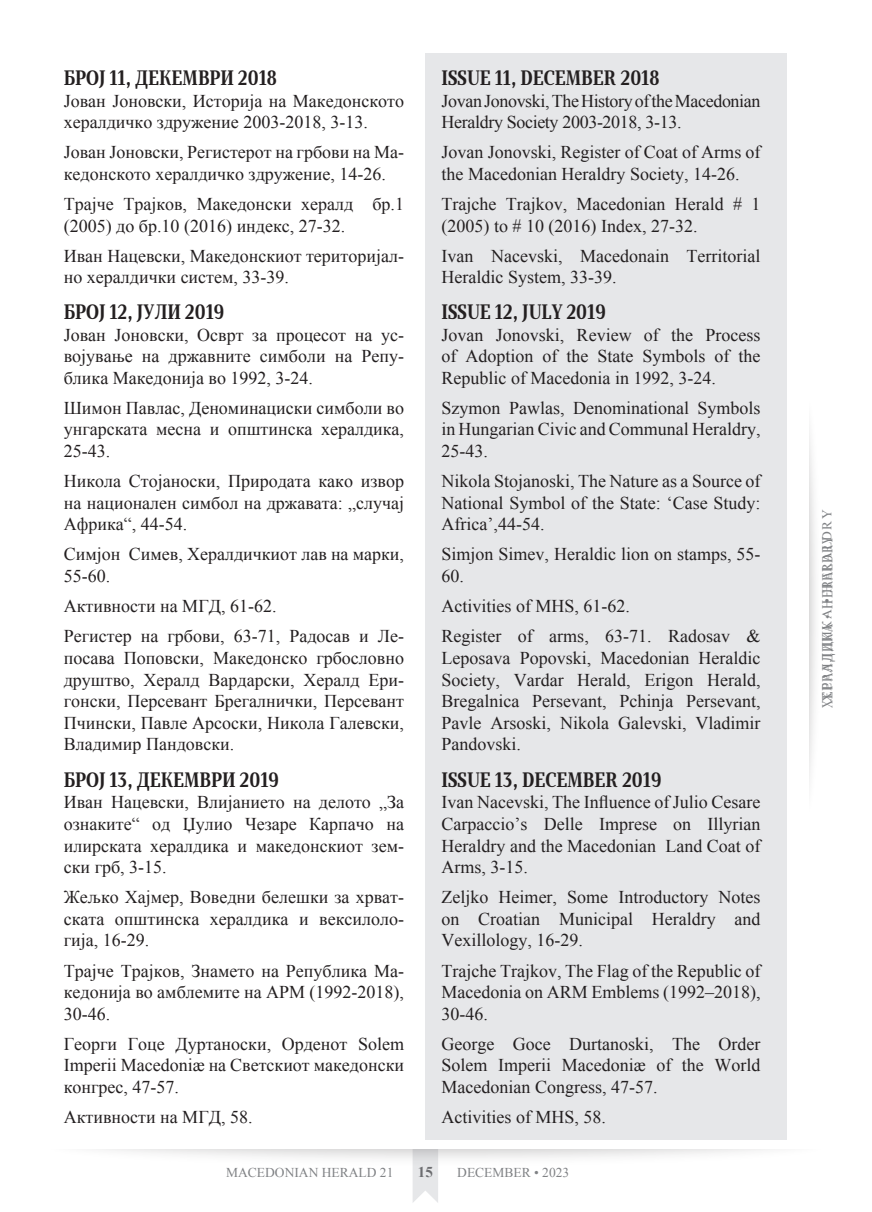
<style>
.page{position:relative;width:872px;height:1212px;background:#fff}
.page>*{position:absolute;margin:0;border:0;box-sizing:border-box;transform-origin:0 0}
.МЕЃУНАСЛОВ{font:700 19.5px "Skola Serif Cn";color:#231f20}
.osnoven_tekst{font:18px/21.6px "Times New Roman";color:#231f20;text-align:justify}
.osnoven_tekst-2{font:18px/21.6px "Times New Roman";letter-spacing:-.02em;color:#231f20}
._1_ГЛАВЕН_ТЕКСТ{font:700 15px "Times New Roman";color:#6c6d70}
.РУБРИКА{font:13.5px "Times New Roman";color:#808285}
.t1{font:13.5px "Skola Serif Cn";letter-spacing:.1em;color:#808285}
.РУБРИКА-2{font:13.5px "Times New Roman";letter-spacing:.1em;color:#808285}
</style>
<div class="page">
<img style="left:102px;top:1149px;width:668px;height:54px">
<div style="left:425px;top:53px;width:362px;height:1087px;background:#e6e7e9"></div>
<p class="МЕЃУНАСЛОВ" style="left:64px;top:66px;width:215px">БРОЈ 11, ДЕКЕМВРИ 2018</p>
<p class="osnoven_tekst" style="left:64px;top:90px;width:342px">Јован Јоновски, Историја на Mакедонското хералдичко здружение 2003-2018, 3-13.</p>
<p class="osnoven_tekst" style="left:64px;top:141px;width:342px">Јован Јоновски, Регистерот на грбови на Mа&shy;кедонското хералдичко здружение, 14-26.</p>
<p class="osnoven_tekst" style="left:64px;top:193px;width:342px">Трајче Трајков, Македонски хералд бр.1 (2005) до бр.10 (2016) индекс, 27-32.</p>
<p class="osnoven_tekst" style="left:64px;top:245px;width:342px">Иван Нацевски, Македонскиот територијал&shy;но хералдички систем, 33-39.</p>
<p class="МЕЃУНАСЛОВ" style="left:64px;top:300px;width:162px">БРОЈ 12, ЈУЛИ 2019</p>
<p class="osnoven_tekst" style="left:64px;top:323px;width:342px">Јован Јоновски, Осврт за процесот на ус&shy;војување на државните симболи на Репу&shy;блика Македонија во 1992, 3-24.</p>
<p class="osnoven_tekst" style="left:64px;top:397px;width:342px">Шимон Павлас, Деноминациски симболи во унгарската месна и општинска хералдика, 25-43.</p>
<p class="osnoven_tekst" style="left:64px;top:470px;width:342px">Никола Стојаноски, Природата како извор на национален симбол на државата: „случај Африка“, 44-54.</p>
<p class="osnoven_tekst" style="left:64px;top:543px;width:342px">Симјон Симев, Хералдичкиот лав на марки,<br>55-60.</p>
<p class="osnoven_tekst" style="left:64px;top:595px;width:214px">Активности на МГД, 61-62.</p>
<p class="osnoven_tekst" style="left:64px;top:625px;width:342px">Регистер на грбови, 63-71, Радосав и Ле&shy;посава Поповски, Македонско грбословно друштво, Хералд Вардарски, Хералд Ери&shy;гонски, Персевант Брегалнички, Персевант Пчински, Павле Арсоски, Никола Галевски, Владимир Пандовски.</p>
<p class="МЕЃУНАСЛОВ" style="left:64px;top:768px;width:217px">БРОЈ 13, ДЕКЕМВРИ 2019</p>
<p class="osnoven_tekst" style="left:64px;top:791px;width:342px">Иван Нацевски, Влијанието на делото „За ознаките“ од Џулио Чезаре Карпачо на илирската хералдика и македонскиот зем&shy;ски грб, 3-15.</p>
<p class="osnoven_tekst" style="left:64px;top:886px;width:342px">Жељко Хајмер, Воведни белешки за хрват&shy;ската општинска хералдика и вексилоло&shy;гија, 16-29.</p>
<p class="osnoven_tekst" style="left:64px;top:959px;width:342px">Трајче Трајков, Знамето на Република Ма&shy;кедонија во амблемите на АРМ (1992-2018), 30-46.</p>
<p class="osnoven_tekst" style="left:64px;top:1033px;width:342px">Георги Гоце Дуртаноски, Орденот Solem Imperii Macedoniæ на Светскиот македонски конгрес, 47-57.</p>
<p class="osnoven_tekst" style="left:64px;top:1106px;width:190px">Активности на МГД, 58.</p>
<p class="МЕЃУНАСЛОВ" style="left:441px;top:66px;width:219px">ISSUE 11, DECEMBER 2018</p>
<p class="osnoven_tekst-2" style="left:441px;top:90px;width:320px">Jovan Jonovski, The History of the Macedonian<br>Heraldry Society 2003-2018, 3-13.</p>
<p class="osnoven_tekst" style="left:441px;top:141px;width:320px">Jovan Jonovski, Register of Coat of Arms of the Macedonian Heraldry Society, 14-26.</p>
<p class="osnoven_tekst" style="left:441px;top:193px;width:320px">Trajche Trajkov, Macedonian Herald # 1 (2005) to # 10 (2016) Index, 27-32.</p>
<p class="osnoven_tekst" style="left:441px;top:245px;width:320px">Ivan Nacevski, Macedonain Territorial<br>Heraldic System, 33-39.</p>
<p class="МЕЃУНАСЛОВ" style="left:441px;top:300px;width:166px">ISSUE 12, JULY 2019</p>
<p class="osnoven_tekst" style="left:441px;top:323px;width:320px">Jovan Jonovski, Review of the Process of Adoption of the State Symbols of the Republic of Macedonia in 1992, 3-24.</p>
<p class="osnoven_tekst" style="left:441px;top:397px;width:320px">Szymon Pawlas, Denominational Symbols in Hungarian Civic and Communal Heraldry, 25-43.</p>
<p class="osnoven_tekst" style="left:441px;top:470px;width:320px">Nikola Stojanoski, The Nature as a Source of National Symbol of the State: ‘Case Study:<br>Africa’,44-54.</p>
<p class="osnoven_tekst" style="left:441px;top:543px;width:320px">Simjon Simev, Heraldic lion on stamps, 55-<br>60.</p>
<p class="osnoven_tekst" style="left:441px;top:595px;width:190px">Activities of MHS, 61-62.</p>
<p class="osnoven_tekst" style="left:441px;top:625px;width:320px">Register of arms, 63-71. Radosav &amp; Leposava Popovski, Macedonian Heraldic Society, Vardar Herald, Erigon Herald, Bregalnica Persevant, Pchinja Persevant, Pavle Arsoski, Nikola Galevski, Vladimir Pandovski.</p>
<p class="МЕЃУНАСЛОВ" style="left:441px;top:768px;width:221px">ISSUE 13, DECEMBER 2019</p>
<p class="osnoven_tekst" style="left:441px;top:791px;width:320px">Ivan Nacevski, The Influence of Julio Cesare Carpaccio’s Delle Imprese on Illyrian Heraldry and the Macedonian Land Coat of Arms, 3-15.</p>
<p class="osnoven_tekst" style="left:441px;top:886px;width:320px">Zeljko Heimer, Some Introductory Notes on Croatian Municipal Heraldry and Vexillology, 16-29.</p>
<p class="osnoven_tekst" style="left:441px;top:959px;width:320px">Trajche Trajkov, The Flag of the Republic of Macedonia on ARM Emblems (1992–2018), 30-46.</p>
<p class="osnoven_tekst" style="left:441px;top:1033px;width:320px">George Goce Durtanoski, The Order Solem Imperii Macedoniæ of the World Macedonian Congress, 47-57.</p>
<p class="osnoven_tekst" style="left:441px;top:1106px;width:166px">Activities of MHS, 58.</p>
<p class="РУБРИКА" style="left:226px;top:1163px;width:169px">MACEDONIAN HERALD 21</p>
<p class="_1_ГЛАВЕН_ТЕКСТ" style="left:418px;top:1162px;width:16px">15</p>
<p class="РУБРИКА" style="left:457px;top:1163px;width:113px">DECEMBER • 2023</p>
<p class="РУБРИКА-2" style="left:818px;top:702px;width:194px;rotate:-90deg">ХЕРАЛДИКА • HERALDRY</p>
<p class="t1" style="left:819px;top:708px;width:173px;rotate:-90deg">ХЕРАЛДИКА • HERALDRY</p>
</div>
